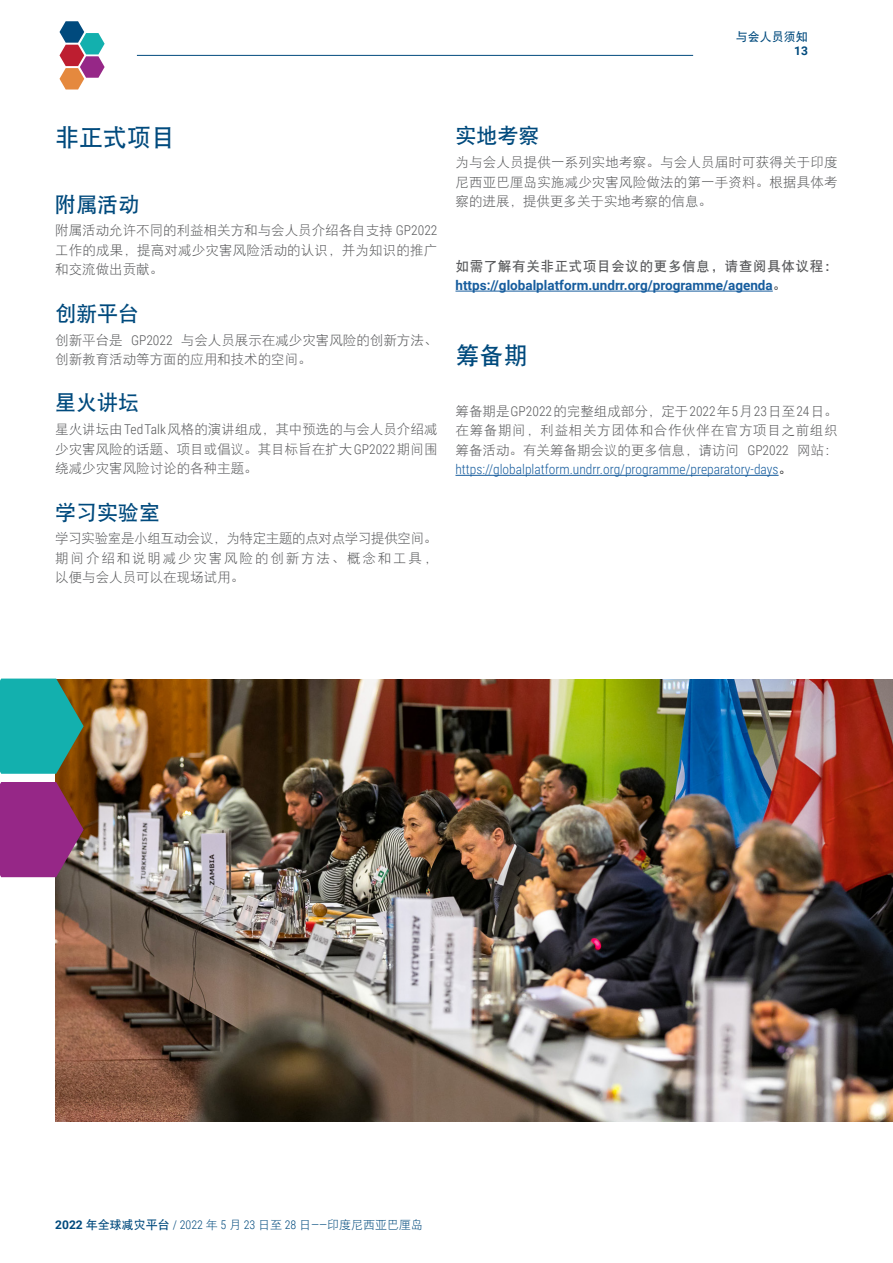
<style>
.page{position:relative;width:893px;height:1263px;background:#fff}
.page>*{position:absolute;margin:0;border:0;box-sizing:border-box;transform-origin:0 0}
.Paragraph_Style_1{font:24px "DFP Hei W7";color:#004a7d}
.heading_3{font:21px "DFP Hei W7";color:#004a7d}
.t1{font:13.5px/19.5px "DFP Hei W3";color:#57585a;text-align:justify}
.t2{font:700 13.5px/19.5px "Roboto";color:#175d9e}
.t3{font:12px "DFP Hei W3";color:#004a7d}
.t4{font:12px "DFP Hei W7";color:#004a7d}
.t5{font:700 12px "Roboto";color:#004a7d}
.s1{font-family:"Roboto Condensed";font-weight:300}
.s2{font-family:"DFP Hei W7";font-weight:400;color:#57585a}
.s3{font-family:"Roboto Condensed";font-weight:300;color:#175d9e}
.s4{color:#000}
.s5{font-family:"Roboto";font-weight:700}
.s6{font-family:"DFP Hei W7"}
</style>
<div class="page">
<hr style="left:137px;top:55px;width:556px;height:1px;background:#004a7d">
<svg style="left:60px;top:21px;width:45px;height:69px"></svg>
<hr style="left:455px;top:291px;width:318px;height:1px;background:#175d9e">
<hr style="left:455px;top:475px;width:324px;height:1px;background:#175d9e">
<img style="left:55px;top:679px;width:838px;height:442px">
<svg style="left:0;top:782px;width:84px;height:95px;background:#8f2d77"></svg>
<svg style="left:0;top:678px;width:84px;height:96px;background:#27a093"></svg>
<p class="t4" style="left:736px;top:30px;width:73px">与会人员须知</p>
<p class="t5" style="left:794px;top:42px;width:15px">13</p>
<p class="Paragraph_Style_1" style="left:55px;top:124px;width:122px">非正式项目</p>
<p class="heading_3" style="left:55px;top:193px;width:86px">附属活动</p>
<p class="t1" style="left:55px;top:220px;width:384px">附属活动允许不同的利益相关方和与会人员介绍各自支持 <span class="s1">GP2022</span>工作的成果，提高对减少灾害风险活动的认识，并为知识的推广和交流做出贡献。</p>
<p class="heading_3" style="left:55px;top:302px;width:86px">创新平台</p>
<p class="t1" style="left:55px;top:330px;width:384px">创新平台是 <span class="s1">GP2022</span> 与会人员展示在减少灾害风险的创新方法、创新教育活动等方面的应用和技术的空间。</p>
<p class="heading_3" style="left:55px;top:392px;width:86px">星火讲坛</p>
<p class="t1" style="left:55px;top:419px;width:384px">星火讲坛由 <span class="s1">Ted Talk</span> 风格的演讲组成，其中预选的与会人员介绍减少灾害风险的话题、项目或倡议。其目标旨在扩大 <span class="s1">GP2022</span> 期间围绕减少灾害风险讨论的各种主题。</p>
<p class="heading_3" style="left:55px;top:501px;width:107px">学习实验室</p>
<p class="t1" style="left:55px;top:529px;width:384px">学习实验室是小组互动会议，为特定主题的点对点学习提供空间。期间介绍和说明减少灾害风险的创新方法、概念和工具，以便与会人员可以在现场试用。</p>
<p class="heading_3" style="left:455px;top:124px;width:85px">实地考察</p>
<p class="t1" style="left:455px;top:152px;width:384px">为与会人员提供一系列实地考察。与会人员届时可获得关于印度尼西亚巴厘岛实施减少灾害风险做法的第一手资料。根据具体考察的进展，提供更多关于实地考察的信息。</p>
<p class="t2" style="left:455px;top:256px;width:384px"><span class="s2">如需了解有关非正式项目会议的更多信息，请查阅具体议程：</span>https://globalplatform.undrr.org/programme/agenda<span class="s2">。</span></p>
<p class="Paragraph_Style_1" style="left:455px;top:342px;width:73px">筹备期</p>
<p class="t1" style="left:455px;top:401px;width:384px">筹备期是 <span class="s1">GP2022</span> 的完整组成部分，定于 <span class="s1">2022</span> 年 <span class="s1">5</span> 月 <span class="s1">23</span> 日至 <span class="s1">24</span> 日。在筹备期间，利益相关方团体和合作伙伴在官方项目之前组织筹备活动。有关筹备期会议的更多信息，请访问 <span class="s1">GP2022</span> 网站：<span class="s3">https://globalplatform.undrr.org/programme/preparatory-days</span><span class="s4">。</span></p>
<p class="t3" style="left:55px;top:1219px;width:369px"><span class="s5">2022</span> <span class="s6">年全球减灾平台</span> <span class="s1">/ 2022</span> 年 <span class="s1">5</span> 月 <span class="s1">23</span> 日至 <span class="s1">28</span> 日<span class="s1">——</span>印度尼西亚巴厘岛</p>
</div>
